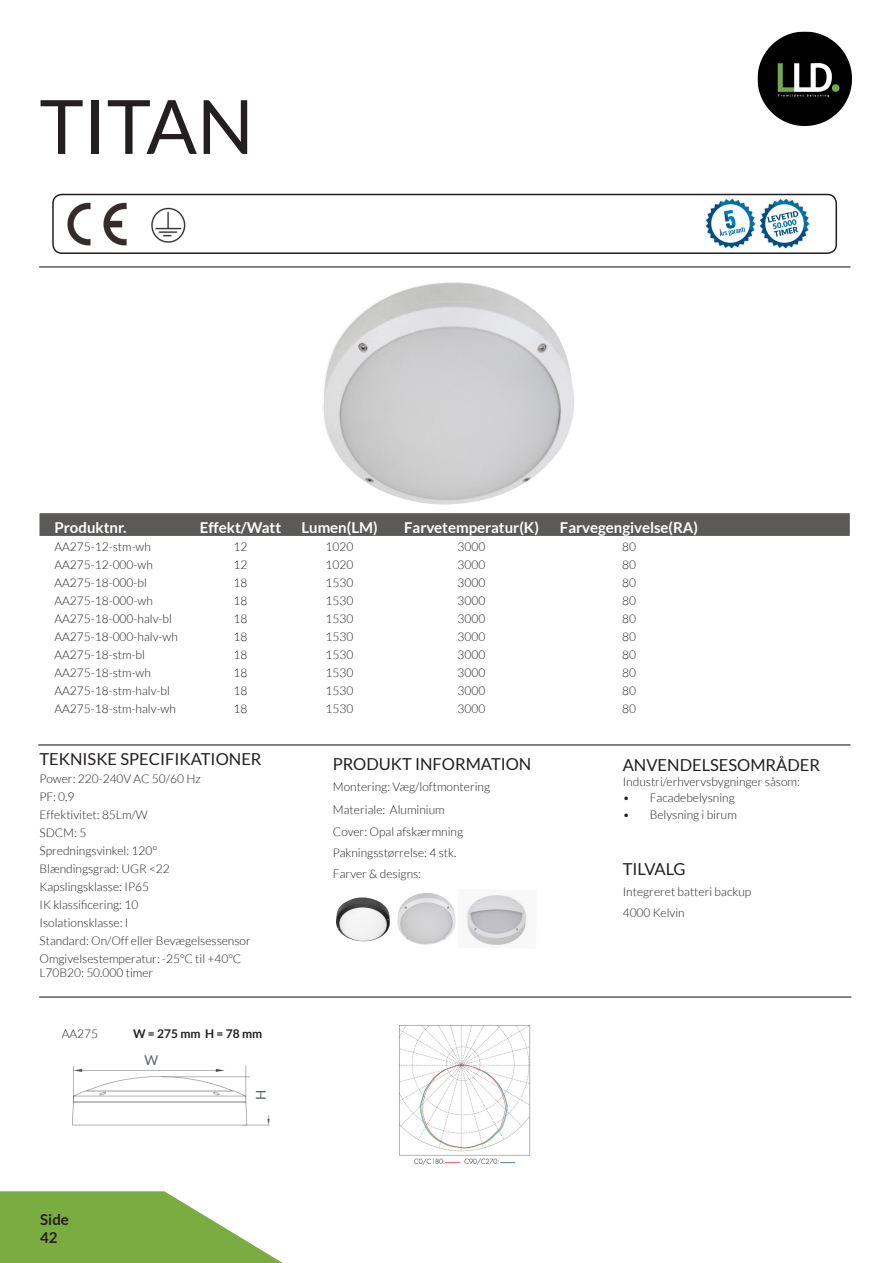
<style>
.page{position:relative;width:893px;height:1263px;background:#fff}
.page>*{position:absolute;margin:0;border:0;box-sizing:border-box;transform-origin:0 0}
.t1{font:75px "Lato";color:#231f20}
.t2{font:16.5px "Lato";color:#231f20}
.t3{font:16.5px "Lato";letter-spacing:-.02em;color:#231f20}
.t4{font:700 15px "Lato";color:#fff}
.t5{font:700 15px/18px "Lato";color:#231f20}
.t6{font:13.5px "Lato";color:#566466}
.t7{font:300 12px "Lato";color:#231f20}
.t8{font:700 12px "Lato";color:#231f20}
</style>
<div class="page">
<svg style="left:0;top:1191px;width:283px;height:72px"></svg>
<div style="left:38px;top:512px;width:813px;height:25px;background:#5b5a58;border:2px solid #fff"></div>
<hr style="left:38px;top:744px;width:812px;height:2px;background:#5b5a58">
<div style="left:52px;top:194px;width:785px;height:60px;border:2px solid #231f20;border-radius:9px"></div>
<hr style="left:39px;top:266px;width:811px;height:2px;background:#5b5a58">
<hr style="left:39px;top:996px;width:812px;height:2px;background:#5b5a58">
<img style="left:705px;top:198px;width:105px;height:51px">
<img style="left:67px;top:202px;width:60px;height:44px">
<img style="left:336px;top:897px;width:54px;height:44px">
<img style="left:399px;top:1025px;width:132px;height:140px">
<img style="left:72px;top:1065px;width:198px;height:61px">
<img style="left:397px;top:893px;width:59px;height:52px">
<img style="left:466px;top:895px;width:61px;height:50px">
<div style="left:132px;top:1051px;width:39px;height:18px;background:#fff"></div>
<div style="left:251px;top:1074px;width:19px;height:41px;background:#fff"></div>
<img style="left:323px;top:282px;width:251px;height:223px">
<img style="left:151px;top:207px;width:35px;height:36px">
<img style="left:757px;top:31px;width:95px;height:95px">
<p class="t1" style="left:40px;top:85px;width:216px">TITAN</p>
<p class="t4" style="left:54px;top:519px;width:74px">Produktnr.</p>
<p class="t4" style="left:200px;top:519px;width:83px">Effekt/Watt</p>
<p class="t4" style="left:301px;top:519px;width:78px">Lumen(LM)</p>
<p class="t4" style="left:404px;top:519px;width:136px">Farvetemperatur(K)</p>
<p class="t4" style="left:560px;top:519px;width:140px">Farvegengivelse(RA)</p>
<p class="t7" style="left:54px;top:540px;width:98px">AA275-12-stm-wh</p>
<p class="t7" style="left:234px;top:540px;width:15px">12</p>
<p class="t7" style="left:326px;top:540px;width:29px">1020</p>
<p class="t7" style="left:458px;top:540px;width:29px">3000</p>
<p class="t7" style="left:622px;top:540px;width:15px">80</p>
<p class="t7" style="left:54px;top:558px;width:100px">AA275-12-000-wh</p>
<p class="t7" style="left:234px;top:558px;width:15px">12</p>
<p class="t7" style="left:326px;top:558px;width:29px">1020</p>
<p class="t7" style="left:458px;top:558px;width:29px">3000</p>
<p class="t7" style="left:622px;top:558px;width:15px">80</p>
<p class="t7" style="left:54px;top:576px;width:94px">AA275-18-000-bl</p>
<p class="t7" style="left:234px;top:576px;width:15px">18</p>
<p class="t7" style="left:326px;top:576px;width:29px">1530</p>
<p class="t7" style="left:458px;top:576px;width:29px">3000</p>
<p class="t7" style="left:622px;top:576px;width:15px">80</p>
<p class="t7" style="left:54px;top:594px;width:100px">AA275-18-000-wh</p>
<p class="t7" style="left:234px;top:594px;width:15px">18</p>
<p class="t7" style="left:326px;top:594px;width:29px">1530</p>
<p class="t7" style="left:458px;top:594px;width:29px">3000</p>
<p class="t7" style="left:622px;top:594px;width:15px">80</p>
<p class="t7" style="left:54px;top:612px;width:119px">AA275-18-000-halv-bl</p>
<p class="t7" style="left:234px;top:612px;width:15px">18</p>
<p class="t7" style="left:326px;top:612px;width:29px">1530</p>
<p class="t7" style="left:458px;top:612px;width:29px">3000</p>
<p class="t7" style="left:622px;top:612px;width:15px">80</p>
<p class="t7" style="left:54px;top:630px;width:125px">AA275-18-000-halv-wh</p>
<p class="t7" style="left:234px;top:630px;width:15px">18</p>
<p class="t7" style="left:326px;top:630px;width:29px">1530</p>
<p class="t7" style="left:458px;top:630px;width:29px">3000</p>
<p class="t7" style="left:622px;top:630px;width:15px">80</p>
<p class="t7" style="left:54px;top:648px;width:92px">AA275-18-stm-bl</p>
<p class="t7" style="left:234px;top:648px;width:15px">18</p>
<p class="t7" style="left:326px;top:648px;width:29px">1530</p>
<p class="t7" style="left:458px;top:648px;width:29px">3000</p>
<p class="t7" style="left:622px;top:648px;width:15px">80</p>
<p class="t7" style="left:54px;top:666px;width:98px">AA275-18-stm-wh</p>
<p class="t7" style="left:234px;top:666px;width:15px">18</p>
<p class="t7" style="left:326px;top:666px;width:29px">1530</p>
<p class="t7" style="left:458px;top:666px;width:29px">3000</p>
<p class="t7" style="left:622px;top:666px;width:15px">80</p>
<p class="t7" style="left:54px;top:684px;width:117px">AA275-18-stm-halv-bl</p>
<p class="t7" style="left:234px;top:684px;width:15px">18</p>
<p class="t7" style="left:326px;top:684px;width:29px">1530</p>
<p class="t7" style="left:458px;top:684px;width:29px">3000</p>
<p class="t7" style="left:622px;top:684px;width:15px">80</p>
<p class="t7" style="left:54px;top:702px;width:123px">AA275-18-stm-halv-wh</p>
<p class="t7" style="left:234px;top:702px;width:15px">18</p>
<p class="t7" style="left:326px;top:702px;width:29px">1530</p>
<p class="t7" style="left:458px;top:702px;width:29px">3000</p>
<p class="t7" style="left:622px;top:702px;width:15px">80</p>
<p class="t2" style="left:40px;top:750px;width:224px">TEKNISKE SPECIFIKATIONER</p>
<p class="t7" style="left:40px;top:772px;width:163px">Power: 220-240V AC 50/60 Hz</p>
<p class="t7" style="left:40px;top:790px;width:37px">PF: 0,9</p>
<p class="t7" style="left:40px;top:808px;width:110px">Effektivitet: 85Lm/W</p>
<p class="t7" style="left:40px;top:826px;width:48px">SDCM: 5</p>
<p class="t7" style="left:40px;top:844px;width:119px">Spredningsvinkel: 120°</p>
<p class="t7" style="left:40px;top:862px;width:132px">Blændingsgrad: UGR &lt;22</p>
<p class="t7" style="left:40px;top:880px;width:111px">Kapslingsklasse: IP65</p>
<p class="t7" style="left:40px;top:898px;width:100px">IK klassificering: 10</p>
<p class="t7" style="left:40px;top:916px;width:90px">Isolationsklasse: I</p>
<p class="t7" style="left:40px;top:934px;width:213px">Standard: On/Off eller Bevægelsessensor</p>
<p class="t7" style="left:40px;top:952px;width:203px">Omgivelsestemperatur: -25°C til +40°C</p>
<p class="t7" style="left:40px;top:966px;width:115px">L70B20: 50.000 timer</p>
<p class="t7" style="left:62px;top:1027px;width:38px">AA275</p>
<p class="t8" style="left:133px;top:1026px;width:131px">W = 275 mm H = 78 mm</p>
<p class="t5" style="left:40px;top:1210px;width:30px">Side<br>42</p>
<p class="t6" style="left:145px;top:1053px;width:15px">W</p>
<p class="t6" style="left:253px;top:1100px;width:12px;rotate:-90deg">H</p>
<p class="t2" style="left:333px;top:755px;width:200px">PRODUKT INFORMATION</p>
<p class="t7" style="left:333px;top:780px;width:159px">Montering: Væg/loftmontering</p>
<p class="t7" style="left:333px;top:803px;width:113px">Materiale: Aluminium</p>
<p class="t7" style="left:333px;top:825px;width:132px">Cover: Opal afskærmning</p>
<p class="t7" style="left:333px;top:846px;width:125px">Pakningsstørrelse: 4 stk.</p>
<p class="t7" style="left:333px;top:867px;width:90px">Farver &amp; designs:</p>
<p class="t2" style="left:623px;top:756px;width:199px">ANVENDELSESOMRÅDER</p>
<p class="t7" style="left:623px;top:775px;width:179px">Industri/erhvervsbygninger såsom:</p>
<p class="t7" style="left:623px;top:791px;width:114px">• Facadebelysning</p>
<p class="t7" style="left:623px;top:808px;width:116px">• Belysning i birum</p>
<p class="t3" style="left:623px;top:860px;width:65px">TILVALG</p>
<p class="t7" style="left:623px;top:885px;width:130px">Integreret batteri backup</p>
<p class="t7" style="left:623px;top:906px;width:64px">4000 Kelvin</p>
</div>
